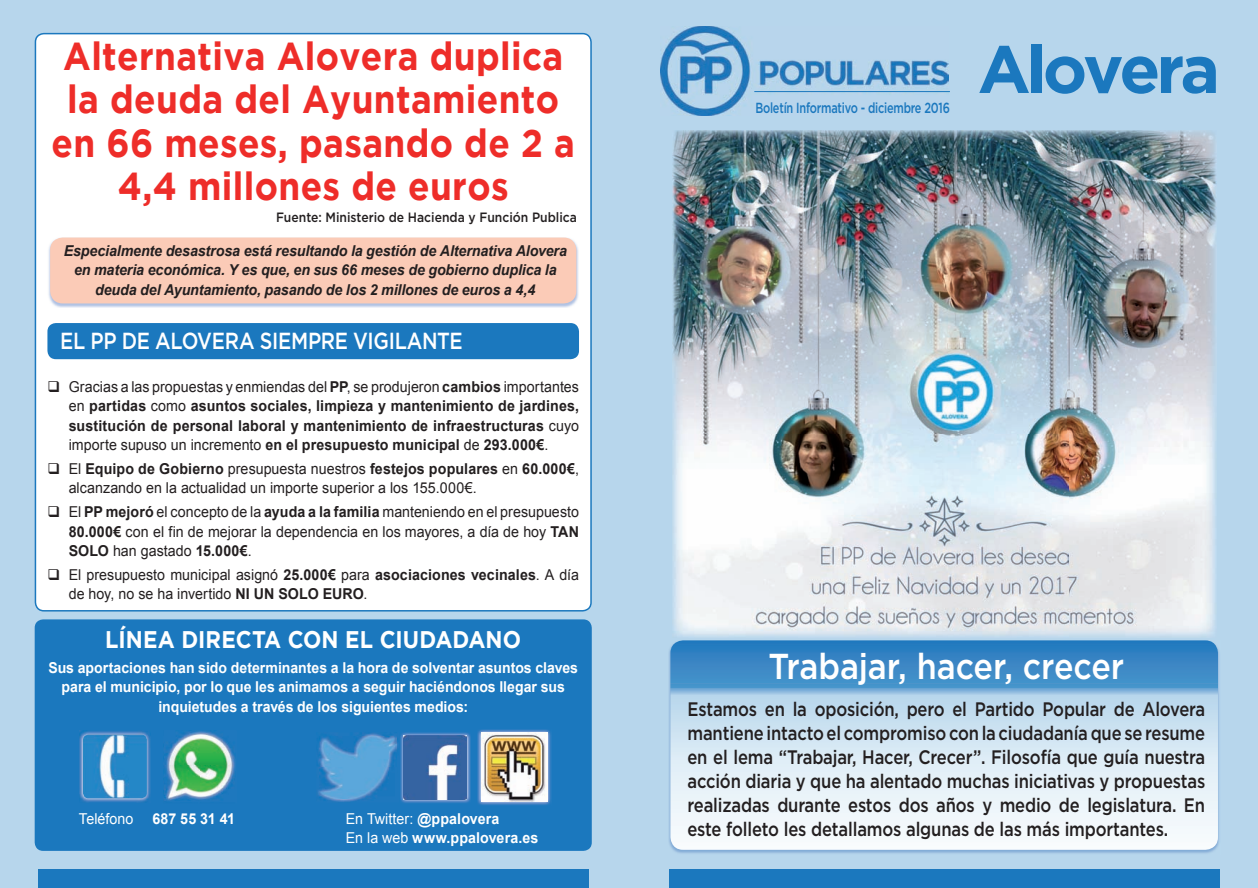
<style>
.page{position:relative;width:1258px;height:888px;background:#b7d6ec}
.page>*{position:absolute;margin:0;border:0;box-sizing:border-box;transform-origin:0 0}
.t1{font:700 66.9px "Gotham";letter-spacing:-.06em;color:#1b78be}
.t2{font:700 39px/43.5px "Gotham";letter-spacing:.01em;color:#ee2d29;text-align:center;scale:.9 1}
.t3{font:500 36px "Gotham";letter-spacing:-.005em;color:#fff;scale:.9 1}
.t4{font:700 24px "Gotham";letter-spacing:.005em;color:#fff;scale:.9 1}
.t5{font:500 23.25px "Gotham";letter-spacing:-.015em;color:#fff;scale:.85 1}
.t6{font:500 19.5px/24px "Gotham";letter-spacing:-.01em;color:#231f20;text-align:justify;scale:.85 1}
.t7{font:15px/19.5px "Arial";color:#231f20;scale:.95 1}
.t8{font:700 15px/19.5px "Arial";letter-spacing:.01em;color:#231f20;text-align:justify;scale:.95 1}
.t9{font:italic 700 15px/19.5px "Arial";letter-spacing:-.01em;color:#231f20;text-align:center;scale:.95 1}
.t10{font:700 15px/19.5px "Arial";color:#fff;text-align:center;scale:.94 1}
.t11{font:700 15px/19.5px "Arial";color:#fff;scale:.95 1}
.t12{font:15px "Arial";letter-spacing:.005em;color:#fff;scale:.95 1}
.t13{font:500 14.7px "Gotham";letter-spacing:-.02em;color:#1b78be;scale:.75 1}
.t14{font:500 13.5px "Gotham";color:#231f20;scale:.9 1}
.s1{font-weight:400}
.s2{font-weight:700}
</style>
<div class="page">
<div style="left:35px;top:34px;width:556px;height:577px;background:#fff;border-radius:9px"></div>
<div style="left:35px;top:33px;width:557px;height:578px;border:2px solid #1b78be;border-radius:9px"></div>
<img style="left:672px;top:130px;width:544px;height:507px">
<img style="left:660px;top:26px;width:288px;height:89px">
<hr style="left:754px;top:91px;width:196px;height:1px;background:#1b78be">
<div style="left:669px;top:869px;width:551px;height:19px;background:#1b78be"></div>
<div style="left:38px;top:869px;width:551px;height:19px;background:#1b78be"></div>
<svg style="left:670px;top:640px;width:548px;height:210px;background:#b5d3ea"></svg>
<div style="left:35px;top:619px;width:557px;height:232px;background:#1b78be;border-radius:9px"></div>
<img style="left:165px;top:731px;width:70px;height:70px">
<img style="left:79px;top:731px;width:71px;height:71px">
<img style="left:83px;top:735px;width:64px;height:63px">
<img style="left:477px;top:729px;width:74px;height:76px">
<img style="left:481px;top:733px;width:66px;height:69px">
<img style="left:317px;top:732px;width:154px;height:71px">
<img style="left:319px;top:736px;width:77px;height:63px">
<img style="left:403px;top:736px;width:64px;height:63px">
<div style="left:47px;top:323px;width:532px;height:36px;background:#1b78be;border-radius:9px"></div>
<img style="left:48px;top:237px;width:531px;height:71px">
<div style="left:50px;top:238px;width:526px;height:65px;background:#fbcbb7;border-radius:13px"></div>
<h2 class="t2" style="left:52px;top:33px;width:583px">Alternativa Alovera duplica la deuda del Ayuntamiento en 66 meses, pasando de 2 a<br>4,4 millones de euros</h2>
<p class="t14" style="left:276px;top:209px;width:336px">Fuente: Ministerio de Hacienda y Función Publica</p>
<p class="t9" style="left:64px;top:241px;width:531px">Especialmente desastrosa está resultando la gestión de Alternativa Alovera en materia económica. Y es que, en sus 66 meses de gobierno duplica la deuda del Ayuntamiento, pasando de los 2 millones de euros a 4,4</p>
<h3 class="t5" style="left:60px;top:328px;width:475px">EL PP DE ALOVERA SIEMPRE VIGILANTE</h3>
<p class="t8" style="left:69px;top:377px;width:539px;text-indent:-21px">❑ <span class="s1">Gracias a las propuestas y enmiendas del</span> PP<span class="s1">, se produjeron</span> cambios <span class="s1">importantes en</span> partidas <span class="s1">como</span> asuntos sociales, limpieza y mantenimiento de jardines, sustitución de personal laboral y mantenimiento de infraestructuras <span class="s1">cuyo importe supuso un incremento</span> en el presupuesto municipal <span class="s1">de</span> 293.000€<span class="s1">.</span></p>
<p class="t7" style="left:69px;top:459px;width:539px;text-indent:-21px">❑ El <span class="s2">Equipo de Gobierno</span> presupuesta nuestros <span class="s2">festejos populares</span> en <span class="s2">60.000€</span>, alcanzando en la actualidad un importe superior a los 155.000€.</p>
<p class="t7" style="left:69px;top:502px;width:539px;text-align:justify;text-indent:-21px">❑ El <span class="s2">PP mejoró</span> el concepto de la <span class="s2">ayuda a la familia</span> manteniendo en el presupuesto <span class="s2">80.000€</span> con el fin de mejorar la dependencia en los mayores, a día de hoy <span class="s2">TAN SOLO</span> han gastado <span class="s2">15.000€</span>.</p>
<p class="t7" style="left:69px;top:565px;width:539px;text-indent:-21px">❑ El presupuesto municipal asignó <span class="s2">25.000€</span> para <span class="s2">asociaciones vecinales</span>. A día de hoy, no se ha invertido <span class="s2">NI UN SOLO EURO</span>.</p>
<h3 class="t4" style="left:105px;top:625px;width:463px">LÍNEA DIRECTA CON EL CIUDADANO</h3>
<p class="t10" style="left:48px;top:658px;width:565px">Sus aportaciones han sido determinantes a la hora de solventar asuntos claves para el municipio, por lo que les animamos a seguir haciéndonos llegar sus inquietudes a través de los siguientes medios:</p>
<p class="t12" style="left:79px;top:809px;width:59px">Teléfono</p>
<p class="t11" style="left:152px;top:809px;width:88px">687 55 31 41</p>
<p class="t11" style="left:346px;top:809px;width:204px"><span class="s1">En Twitter:</span> @ppalovera<br><span class="s1">En la web</span> www.ppalovera.es</p>
<p class="t13" style="left:755px;top:99px;width:261px">Boletín Informativo - diciembre 2016</p>
<h1 class="t1" style="left:978px;top:31px;width:244px">Alovera</h1>
<h3 class="t3" style="left:768px;top:646px;width:397px">Trabajar, hacer, crecer</h3>
<p class="t6" style="left:687px;top:696px;width:611px">Estamos en la oposición, pero el Partido Popular de Alovera mantiene intacto el compromiso con la ciudadanía que se resume en el lema “Trabajar, Hacer, Crecer”. Filosofía que guía nuestra acción diaria y que ha alentado muchas iniciativas y propuestas realizadas durante estos dos años y medio de legislatura. En este folleto les detallamos algunas de las más importantes.</p>
</div>
